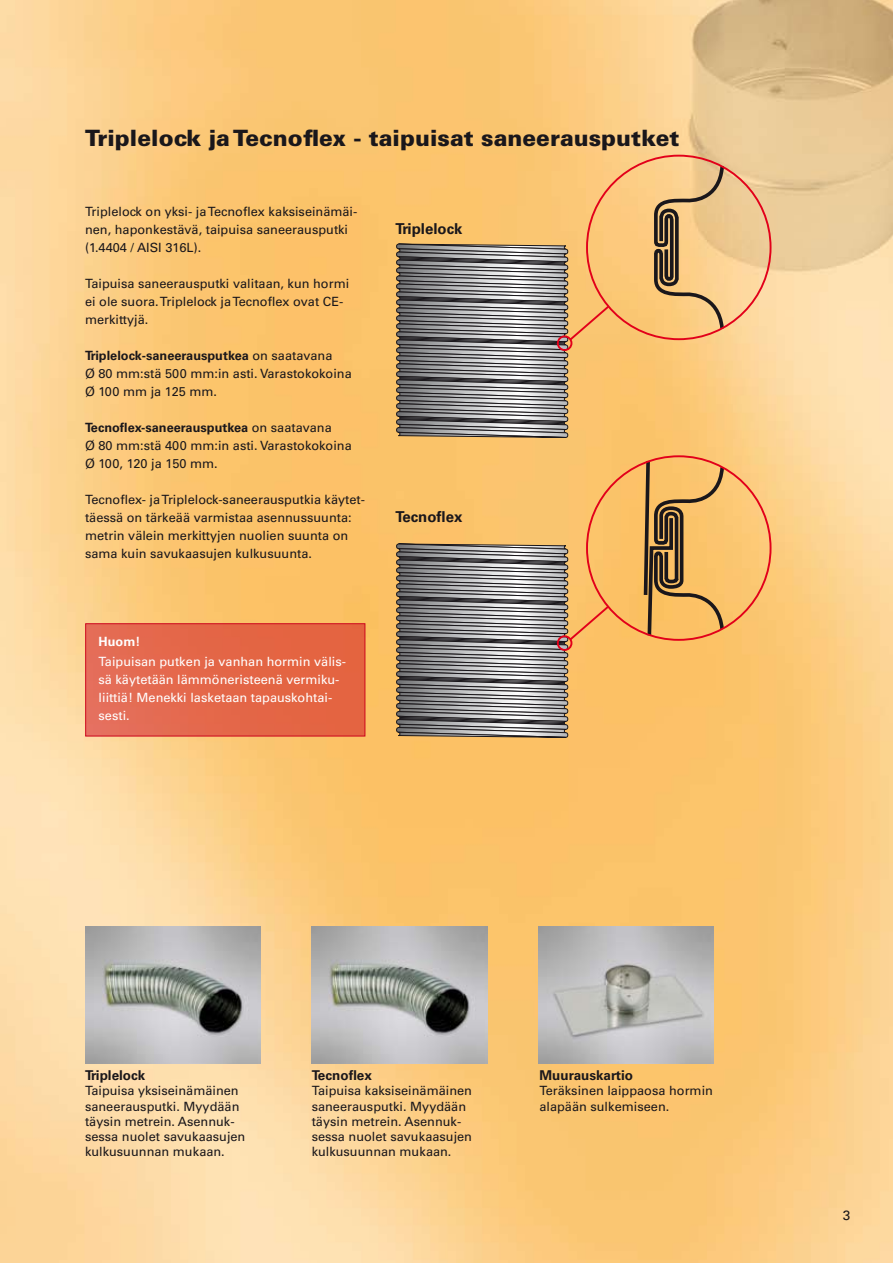
<style>
.page{position:relative;width:893px;height:1263px;background:#fff}
.page>*{position:absolute;margin:0;border:0;box-sizing:border-box;transform-origin:0 0}
.t1{font:900 22.5px "Univers LT";color:#1a171b}
.t2{font:700 15px "Univers LT";color:#1a171b}
.t3{font:700 13.5px "Univers LT";color:#1a171b}
.t4{font:13.5px "Univers LT";color:#1a171b}
.t5{font:12.75px/18px "Univers LT";color:#1a171b}
.t6{font:12.75px/18px "Univers LT";color:#fff}
.t7{font:700 12.75px "Univers LT";color:#fff}
.s1{font-weight:700}
</style>
<div class="page">
<img style="left:0;top:0;width:893px;height:1263px">
<img style="left:85px;top:927px;width:175px;height:136px">
<img style="left:312px;top:927px;width:175px;height:136px">
<img style="left:538px;top:927px;width:176px;height:136px">
<div style="left:86px;top:624px;width:279px;height:112px;background:linear-gradient(to right,#e46d57,#e4623c)"></div>
<div style="left:85px;top:623px;width:280px;height:113px;border:1px solid #cd071e"></div>
<svg style="left:396px;top:244px;width:215px;height:194px;background:#a19383"></svg>
<svg style="left:652px;top:162px;width:74px;height:170px;background:#d4af77"></svg>
<svg style="left:396px;top:543px;width:215px;height:195px;background:#a09281"></svg>
<svg style="left:642px;top:457px;width:84px;height:182px;background:#cd9c57"></svg>
<h1 class="t1" style="left:85px;top:123px;width:596px">Triplelock ja Tecnoflex - taipuisat saneerausputket</h1>
<p class="t5" style="left:85px;top:203px;width:274px">Triplelock on yksi- ja Tecnoflex kaksiseinämäi&shy;nen, haponkestävä, taipuisa saneerausputki (1.4404 / AISI 316L).</p>
<p class="t5" style="left:85px;top:275px;width:266px">Taipuisa saneerausputki valitaan, kun hormi ei ole suora. Triplelock ja Tecnoflex ovat CE&shy;merkittyjä.</p>
<p class="t5" style="left:85px;top:347px;width:268px"><span class="s1">Triplelock-saneerausputkea</span> on saatavana<br>Ø 80 mm:stä 500 mm:in asti. Varastokokoina<br>Ø 100 mm ja 125 mm.</p>
<p class="t5" style="left:85px;top:419px;width:268px"><span class="s1">Tecnoflex-saneerausputkea</span> on saatavana<br>Ø 80 mm:stä 400 mm:in asti. Varastokokoina<br>Ø 100, 120 ja 150 mm.</p>
<p class="t5" style="left:85px;top:491px;width:281px">Tecnoflex- ja Triplelock-saneerausputkia käytet&shy;täessä on tärkeää varmistaa asennussuunta: metrin välein merkittyjen nuolien suunta on sama kuin savukaasujen kulkusuunta.</p>
<p class="t7" style="left:99px;top:634px;width:43px">Huom!</p>
<p class="t6" style="left:99px;top:653px;width:248px">Taipuisan putken ja vanhan hormin välis&shy;sä käytetään lämmöneristeenä vermiku&shy;liittiä! Menekki lasketaan tapauskohtai&shy;sesti.</p>
<p class="t2" style="left:395px;top:220px;width:68px">Triplelock</p>
<p class="t2" style="left:395px;top:508px;width:68px">Tecnoflex</p>
<p class="t3" style="left:85px;top:1067px;width:62px">Triplelock</p>
<p class="t5" style="left:85px;top:1083px;width:162px;line-height:15.3px">Taipuisa yksiseinämäinen saneerausputki. Myydään täysin metrein. Asennuk&shy;sessa nuolet savukaasujen kulkusuunnan mukaan.</p>
<p class="t3" style="left:312px;top:1067px;width:62px">Tecnoflex</p>
<p class="t5" style="left:312px;top:1083px;width:162px;line-height:15.3px">Taipuisa kaksiseinämäinen saneerausputki. Myydään täysin metrein. Asennuk&shy;sessa nuolet savukaasujen kulkusuunnan mukaan.</p>
<p class="t3" style="left:539px;top:1067px;width:95px">Muurauskartio</p>
<p class="t5" style="left:539px;top:1083px;width:175px;line-height:15.3px">Teräksinen laippaosa hormin alapään sulkemiseen.</p>
<p class="t4" style="left:843px;top:1208px;width:9px">3</p>
</div>
